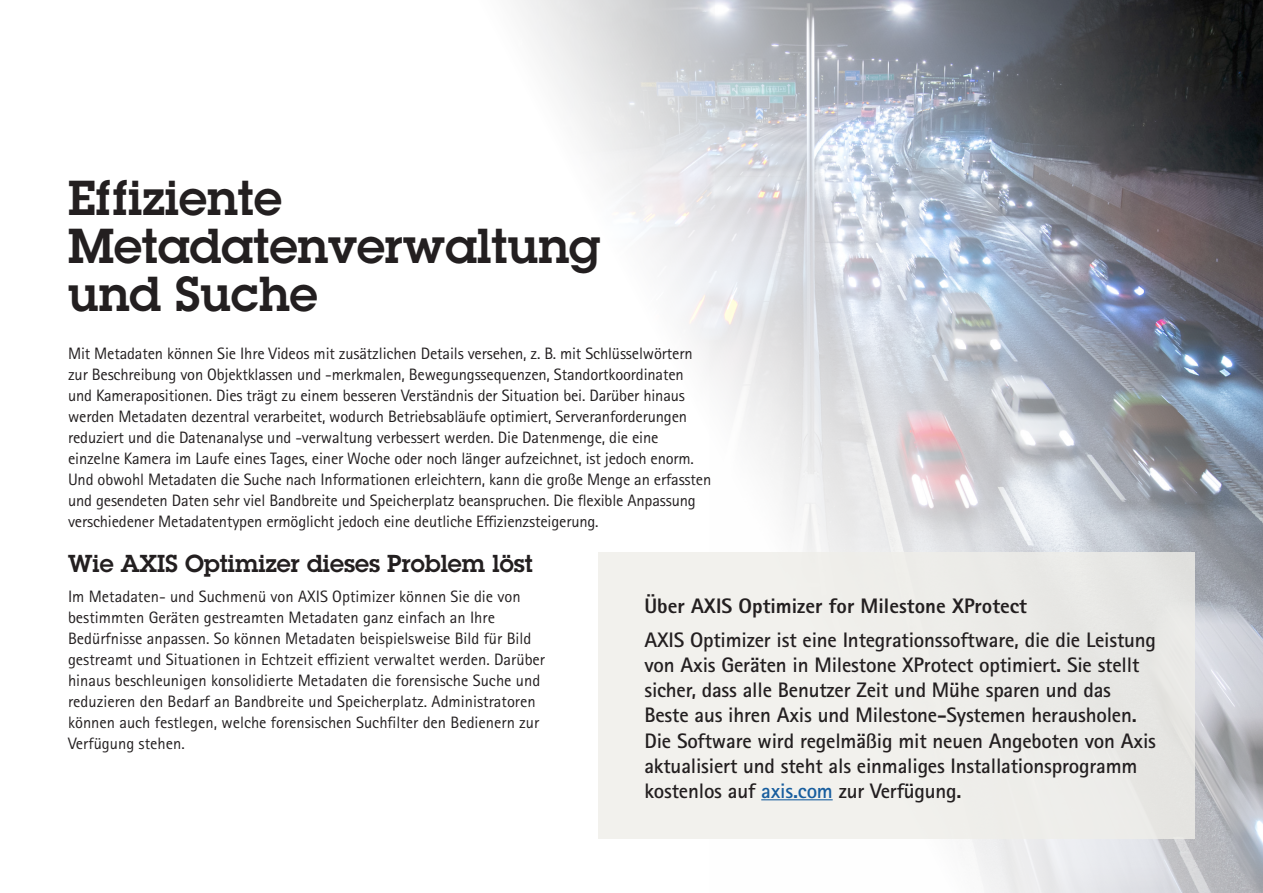
<style>
.page{position:relative;width:1263px;height:893px;background:#fff}
.page>*{position:absolute;margin:0;border:0;box-sizing:border-box;transform-origin:0 0}
.t1{font:600 48px/48px "Lubalin Graph ECG";color:#231f20}
.t2{font:600 24px "Lubalin Graph ECG";color:#231f20}
.t3{font:700 21px/25.2px "Rotis Sans Serif Pro";letter-spacing:-.01em;color:#231f20}
.t4{font:800 21px "Rotis Sans Serif Pro";color:#231f20}
.t5{font:16.5px/21px "Rotis Sans Serif Pro";letter-spacing:-.01em;color:#231f20}
.s1{color:#175d9e}
</style>
<div class="page">
<img style="left:515px;top:0;width:748px;height:893px">
<div style="left:598px;top:552px;width:597px;height:286px;background:#efeee9"></div>
<hr style="left:761px;top:799px;width:72px;height:1px;background:#175d9e">
<p class="t1" style="left:68px;top:175px;width:534px">Effiziente<br>Metadatenverwaltung und Suche</p>
<p class="t5" style="left:68px;top:343px;width:645px">Mit Metadaten können Sie Ihre Videos mit zusätzlichen Details versehen, z. B. mit Schlüsselwörtern zur Beschreibung von Objektklassen und -merkmalen, Bewegungssequenzen, Standortkoordinaten und Kamerapositionen. Dies trägt zu einem besseren Verständnis der Situation bei. Darüber hinaus werden Metadaten dezentral verarbeitet, wodurch Betriebsabläufe optimiert, Serveranforderungen reduziert und die Datenanalyse und -verwaltung verbessert werden. Die Datenmenge, die eine einzelne Kamera im Laufe eines Tages, einer Woche oder noch länger aufzeichnet, ist jedoch enorm.<br>Und obwohl Metadaten die Suche nach Informationen erleichtern, kann die große Menge an erfassten und gesendeten Daten sehr viel Bandbreite und Speicherplatz beanspruchen. Die flexible Anpassung verschiedener Metadatentypen ermöglicht jedoch eine deutliche Effizienzsteigerung.</p>
<p class="t2" style="left:68px;top:548px;width:466px">Wie AXIS Optimizer dieses Problem löst</p>
<p class="t5" style="left:68px;top:586px;width:479px">Im Metadaten- und Suchmenü von AXIS Optimizer können Sie die von bestimmten Geräten gestreamten Metadaten ganz einfach an Ihre Bedürfnisse anpassen. So können Metadaten beispielsweise Bild für Bild gestreamt und Situationen in Echtzeit effizient verwaltet werden. Darüber hinaus beschleunigen konsolidierte Metadaten die forensische Suche und reduzieren den Bedarf an Bandbreite und Speicherplatz. Administratoren können auch festlegen, welche forensischen Suchfilter den Bedienern zur Verfügung stehen.</p>
<p class="t4" style="left:644px;top:592px;width:384px">Über AXIS Optimizer for Milestone XProtect</p>
<p class="t3" style="left:644px;top:627px;width:513px">AXIS Optimizer ist eine Integrationssoftware, die die Leistung von Axis Geräten in Milestone XProtect optimiert. Sie stellt sicher, dass alle Benutzer Zeit und Mühe sparen und das Beste aus ihren Axis und Milestone-Systemen herausholen.<br>Die Software wird regelmäßig mit neuen Angeboten von Axis aktualisiert und steht als einmaliges Installationsprogramm kostenlos auf <span class="s1">axis.com</span> zur Verfügung.</p>
</div>
